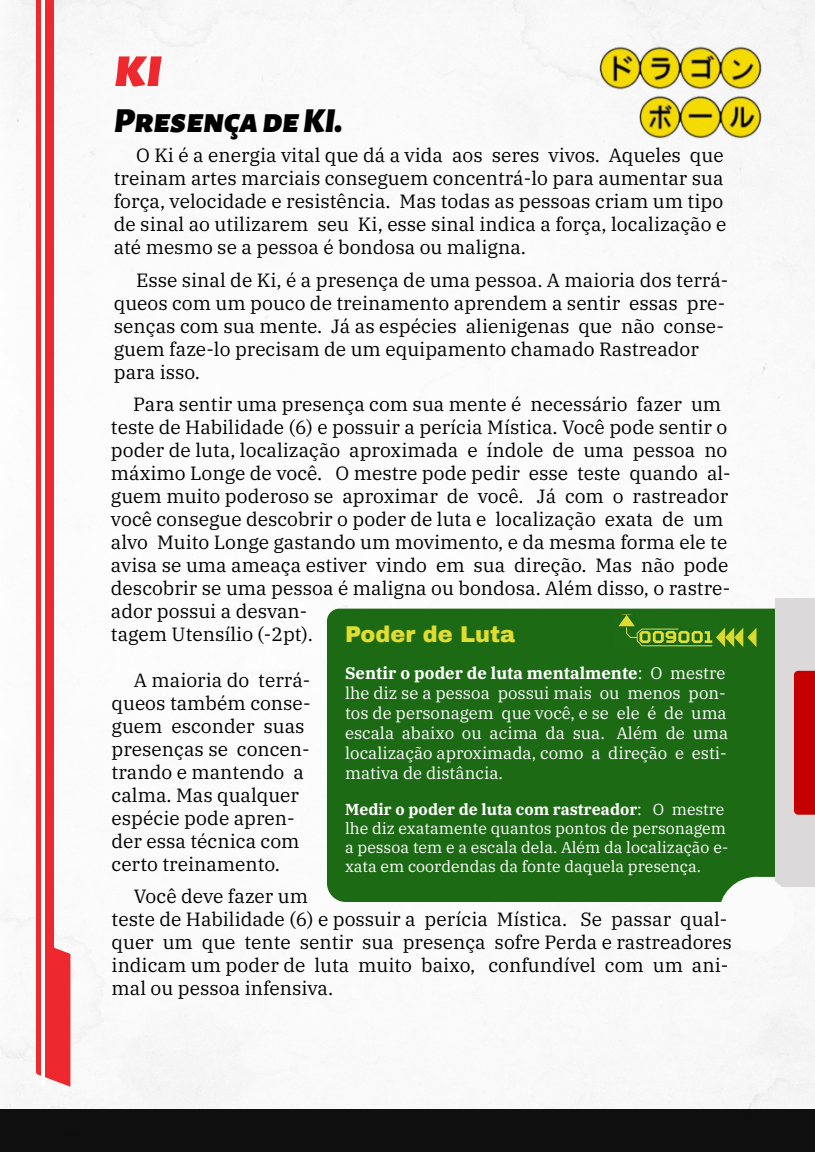
<style>
.page{position:relative;width:815px;height:1152px;background:#fff}
.page>*{position:absolute;margin:0;border:0;box-sizing:border-box;transform-origin:0 0}
.t1{font:italic 900 57.6px "Alegreya Sans SC";color:#ed282e}
.t2{font:italic 900 34.4px "Alegreya Sans SC";color:#000}
.t3{font:900 22.4px "Archivo";color:#e1dc30}
.t4{font:19.2px/23.2px "IBM Plex Serif";color:#000}
.t5{font:16.8px/20px "IBM Plex Serif";color:#fff}
.t6{font:16px/19.2px "IBM Plex Serif";color:#fff}
.s1{font-weight:700}
</style>
<div class="page">
<img style="left:0;top:0;width:814px;height:1109px">
<div style="left:0;top:1109px;width:814px;height:43px;background:#0f0f0f"></div>
<img style="left:583px;top:34px;width:180px;height:127px">
<svg style="left:37px;top:941px;width:33px;height:146px"></svg>
<div style="left:37px;top:0;width:17px;height:1073px;background:#ed282e"></div>
<hr style="left:41px;top:0;width:4px;height:1087px;background:#fff">
<div style="left:327px;top:609px;width:448px;height:268px;background:#1c6b14"></div>
<div style="left:327px;top:775px;width:426px;height:127px;background:#1c6b14"></div>
<img style="left:614px;top:615px;width:104px;height:32px">
<svg style="left:715px;top:628px;width:41px;height:19px"></svg>
<div style="left:775px;top:599px;width:39px;height:288px;background:#dbd9d9"></div>
<div style="left:794px;top:671px;width:20px;height:144px;background:#c40000"></div>
<div style="left:718px;top:877px;width:75px;height:75px;background:#fbfbfb;border-radius:50%"></div>
<h1 class="t1" style="left:114px;top:22px;width:51px">ki</h1>
<h2 class="t2" style="left:114px;top:94px;width:230px">Presença de KI.</h2>
<p class="t4" style="left:114px;top:142px;width:613px;text-indent:22px">O Ki é a energia vital que dá a vida aos seres vivos. Aqueles que treinam artes marciais conseguem concentrá-lo para aumentar sua força, velocidade e resistência. Mas todas as pessoas criam um tipo de sinal ao utilizarem seu Ki, esse sinal indica a força, localização e até mesmo se a pessoa é bondosa ou maligna.</p>
<p class="t4" style="left:114px;top:267px;width:615px;text-indent:22px">Esse sinal de Ki, é a presença de uma pessoa. A maioria dos terrá&shy;queos com um pouco de treinamento aprendem a sentir essas pre&shy;senças com sua mente. Já as espécies alienigenas que não conse&shy;guem faze-lo precisam de um equipamento chamado Rastreador para isso.</p>
<p class="t4" style="left:111px;top:391px;width:621px;text-indent:22px">Para sentir uma presença com sua mente é necessário fazer um teste de Habilidade (6) e possuir a perícia Mística. Você pode sentir o poder de luta, localização aproximada e índole de uma pessoa no máximo Longe de você. O mestre pode pedir esse teste quando al&shy;guem muito poderoso se aproximar de você. Já com o rastreador você consegue descobrir o poder de luta e localização exata de um alvo Muito Longe gastando um movimento, e da mesma forma ele te avisa se uma ameaça estiver vindo em sua direção. Mas não pode descobrir se uma pessoa é maligna ou bondosa. Além disso, o rastre&shy;ador possui a desvan-<br>tagem Utensílio (-2pt).</p>
<p class="t5" style="left:345px;top:661px;width:384px"><span class="s1">Sentir o poder de luta mentalmente</span>: O mestre lhe diz se a pessoa possui mais ou menos pon&shy;tos de personagem que você, e se ele é de uma escala abaixo ou acima da sua. Além de uma localização aproximada, como a direção e esti&shy;mativa de distância.</p>
<p class="t3" style="left:345px;top:621px;width:171px">Poder de Luta</p>
<p class="t4" style="left:111px;top:667px;width:200px;text-indent:22px">A maioria do terrá&shy;queos também conse&shy;guem esconder suas presenças se concen&shy;trando e mantendo a calma. Mas qualquer espécie pode apren&shy;der essa técnica com certo treinamento.</p>
<p class="t4" style="left:111px;top:883px;width:621px;text-indent:22px">Você deve fazer um<br>teste de Habilidade (6) e possuir a perícia Mística. Se passar qual&shy;quer um que tente sentir sua presença sofre Perda e rastreadores indicam um poder de luta muito baixo, confundível com um ani&shy;mal ou pessoa infensiva.</p>
<p class="t6" style="left:345px;top:798px;width:384px"><span class="s1">Medir o poder de luta com rastreador</span>: O mestre lhe diz exatamente quantos pontos de personagem a pessoa tem e a escala dela. Além da localização e&shy;xata em coordendas da fonte daquela presença.</p>
</div>
